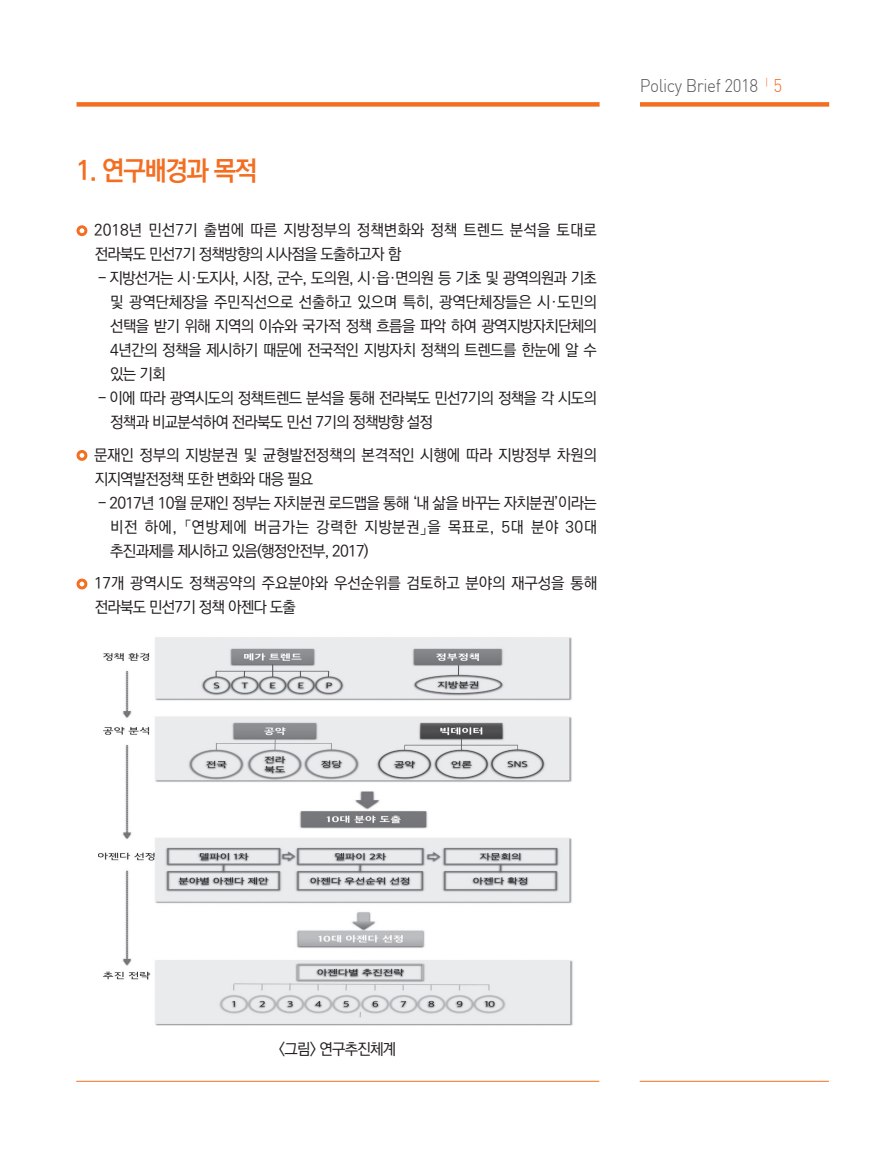
<style>
.page{position:relative;width:893px;height:1149px;background:#fff}
.page>*{position:absolute;margin:0;border:0;box-sizing:border-box;transform-origin:0 0}
.t1{font:700 27px "Ko Pub Dotum";letter-spacing:-.05em;color:#f36e21;scale:.95 1}
.t2{font:300 18px "DIN";letter-spacing:-.025em;color:#57585a;scale:.95 1}
.t3{font:500 15.75px/24px "Ko Pub Dotum";letter-spacing:-.045em;color:#231f20;text-align:justify}
.t4{font:500 15.75px/24px "Ko Pub Dotum";letter-spacing:.005em;color:#231f20}
.t5{font:500 15.75px/24px "Ko Pub Dotum";letter-spacing:-.015em;color:#231f20}
.t6{font:500 15.75px/24px "Ko Pub Dotum";letter-spacing:-.01em;color:#231f20}
.s1{font-family:"Dinlig";font-weight:400;color:#f36e21}
</style>
<div class="page">
<div style="left:77px;top:102px;width:523px;height:5px;background:#f36e21"></div>
<div style="left:640px;top:102px;width:189px;height:5px;background:#f36e21"></div>
<hr style="left:76px;top:1080px;width:523px;height:1px;background:#f36e21">
<hr style="left:640px;top:1080px;width:189px;height:1px;background:#f36e21">
<div style="left:77px;top:225px;width:10px;height:11px;border:3px solid #f36e21;border-radius:50%"></div>
<div style="left:77px;top:450px;width:10px;height:10px;border:3px solid #f36e21;border-radius:50%"></div>
<div style="left:77px;top:578px;width:10px;height:11px;border:3px solid #f36e21;border-radius:50%"></div>
<img style="left:98px;top:637px;width:475px;height:389px">
<h1 class="t1" style="left:77px;top:157px;width:192px">1. 연구배경과 목적</h1>
<p class="t4" style="left:94px;top:219px;width:504px">2018년 민선7기 출범에 따른 지방정부의 정책변화와 정책 트렌드 분석을 토대로 전라북도 민선7기 정책방향의 시사점을 도출하고자 함</p>
<p class="t3" style="left:110px;top:267px;width:488px;text-indent:-13px">- 지방선거는 시·도지사, 시장, 군수, 도의원, 시·읍·면의원 등 기초 및 광역의원과 기초 및 광역단체장을 주민직선으로 선출하고 있으며 특히, 광역단체장들은 시·도민의 선택을 받기 위해 지역의 이슈와 국가적 정책 흐름을 파악 하여 광역지방자치단체의 4년간의 정책을 제시하기 때문에 전국적인 지방자치 정책의 트렌드를 한눈에 알 수 있는 기회</p>
<p class="t3" style="left:110px;top:387px;width:488px;text-indent:-13px">- 이에 따라 광역시도의 정책트렌드 분석을 통해 전라북도 민선7기의 정책을 각 시도의 정책과 비교분석하여 전라북도 민선 7기의 정책방향 설정</p>
<p class="t5" style="left:94px;top:443px;width:504px">문재인 정부의 지방분권 및 균형발전정책의 본격적인 시행에 따라 지방정부 차원의 지지역발전정책 또한 변화와 대응 필요</p>
<p class="t3" style="left:110px;top:491px;width:488px;text-indent:-13px">- 2017년 10월 문재인 정부는 자치분권 로드맵을 통해 ‘내 삶을 바꾸는 자치분권’이라는 비전 하에, 「연방제에 버금가는 강력한 지방분권」을 목표로, 5대 분야 30대 추진과제를 제시하고 있음(행정안전부, 2017)</p>
<p class="t6" style="left:94px;top:572px;width:505px">17개 광역시도 정책공약의 주요분야와 우선순위를 검토하고 분야의 재구성을 통해 전라북도 민선7기 정책 아젠다 도출</p>
<p class="t2" style="left:640px;top:74px;width:151px">Policy Brief 2018 <sup>|</sup> <span class="s1">5</span></p>
<p class="t3" style="left:279px;top:1037px;width:119px">&lt;그림&gt; 연구추진체계</p>
</div>
